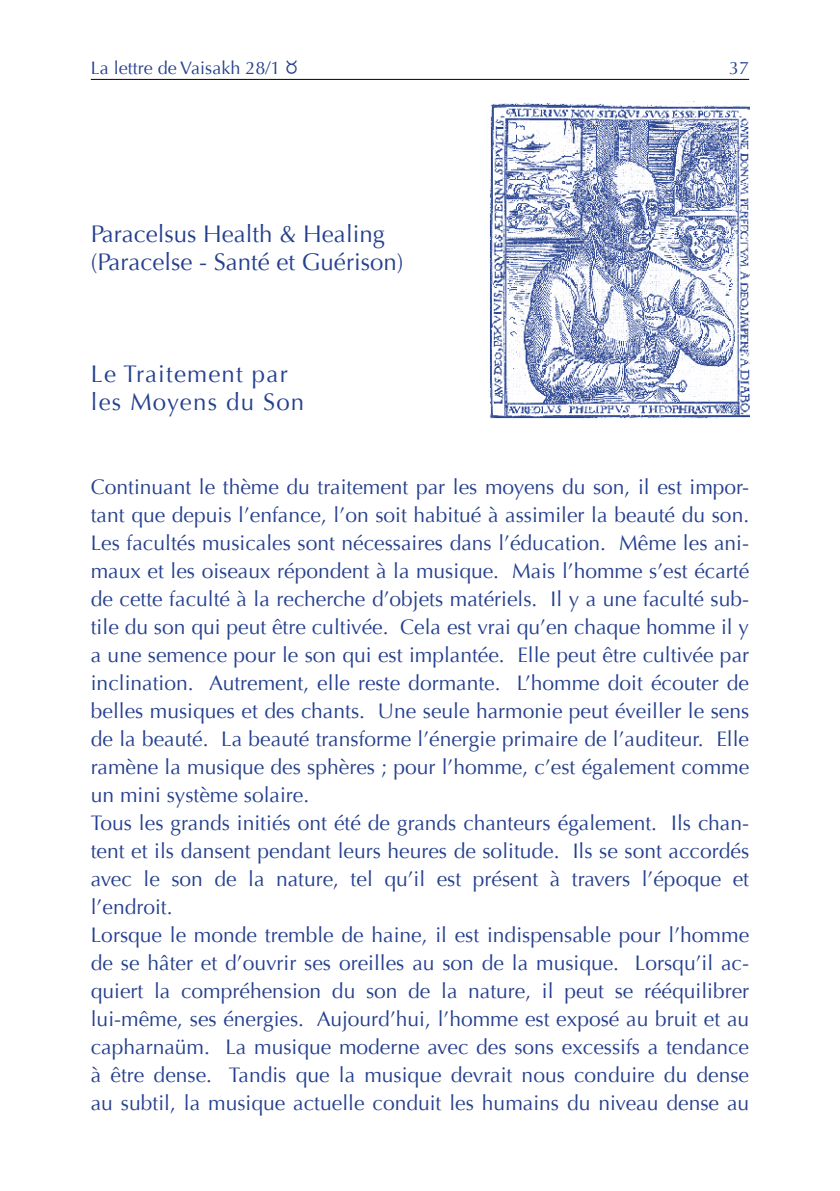
<style>
.page{position:relative;width:840px;height:1191px;background:#fff}
.page>*{position:absolute;margin:0;border:0;box-sizing:border-box;transform-origin:0 0}
.t1{font:24px/28px "Optima";color:#25408f}
.t2{font:24px/28px "Optima";letter-spacing:.05em;color:#25408f}
.t3{font:21px/28px "Optima";color:#25408f}
.t4{font:18px "Optima";color:#25408f}
.s1{font-family:"Glyphs"}
</style>
<div class="page">
<hr style="left:91px;top:79px;width:657px;height:1px;background:#000">
<img style="left:490px;top:102px;width:258px;height:317px">
<p class="t4" style="left:91px;top:57px;width:208px">La lettre de Vaisakh 28/1 <span class="s1">2</span></p>
<p class="t4" style="left:728px;top:57px;width:22px">37</p>
<p class="t1" style="left:91px;top:220px;width:314px">Paracelsus Health &amp; Healing (Paracelse - Santé et Guérison)</p>
<p class="t2" style="left:91px;top:360px;width:215px">Le Traitement par les Moyens du Son</p>
<p class="t3" style="left:91px;top:473px;width:659px">Continuant le thème du traitement par les moyens du son, il est impor&shy;tant que depuis l’enfance, l’on soit habitué à assimiler la beauté du son.<br>Les facultés musicales sont nécessaires dans l’éducation. Même les ani&shy;maux et les oiseaux répondent à la musique. Mais l’homme s’est écarté de cette faculté à la recherche d’objets matériels. Il y a une faculté sub&shy;tile du son qui peut être cultivée. Cela est vrai qu’en chaque homme il y a une semence pour le son qui est implantée. Elle peut être cultivée par inclination. Autrement, elle reste dormante. L’homme doit écouter de belles musiques et des chants. Une seule harmonie peut éveiller le sens de la beauté. La beauté transforme l’énergie primaire de l’auditeur. Elle ramène la musique des sphères ; pour l’homme, c’est également comme un mini système solaire.<br>Tous les grands initiés ont été de grands chanteurs également. Ils chan&shy;tent et ils dansent pendant leurs heures de solitude. Ils se sont accordés avec le son de la nature, tel qu’il est présent à travers l’époque et l’endroit.<br>Lorsque le monde tremble de haine, il est indispensable pour l’homme de se hâter et d’ouvrir ses oreilles au son de la musique. Lorsqu’il ac&shy;quiert la compréhension du son de la nature, il peut se rééquilibrer lui-même, ses énergies. Aujourd’hui, l’homme est exposé au bruit et au capharnaüm. La musique moderne avec des sons excessifs a tendance à être dense. Tandis que la musique devrait nous conduire du dense au subtil, la musique actuelle conduit les humains du niveau dense au</p>
</div>
